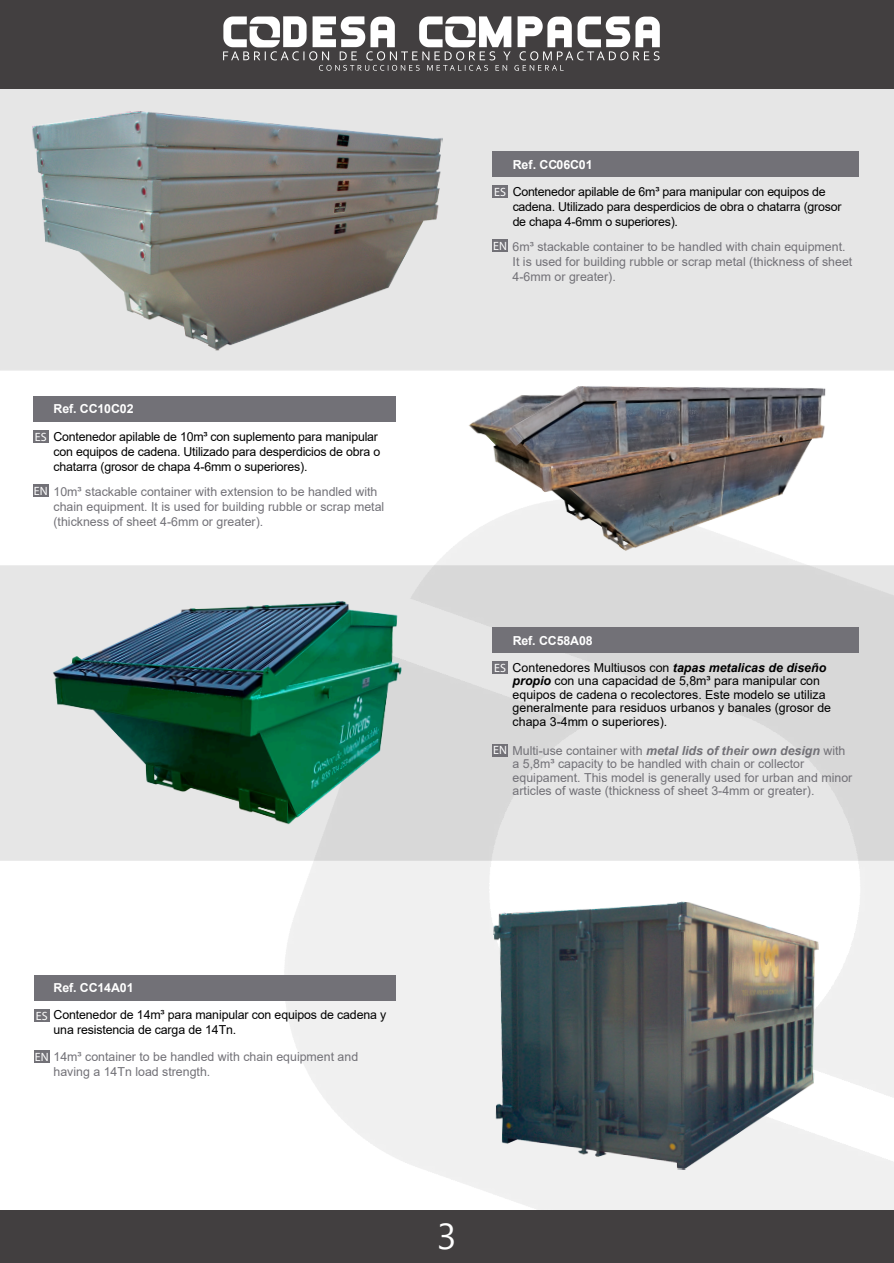
<style>
.page{position:relative;width:894px;height:1263px;background:#fff}
.page>*{position:absolute;margin:0;border:0;box-sizing:border-box;transform-origin:0 0}
.t1{font:36px "Nirmala UI";color:#fff}
.t2{font:12.3px/14.9px "Arial";letter-spacing:-.015em;color:#000}
.t3{font:12.3px/14.9px "Arial";color:#727177}
.t4{font:700 12.3px "Arial";letter-spacing:-.01em;color:#fff}
.t5{font:12px "Myriad Pro";color:#fff}
.s1{font-weight:700;font-style:italic}
.s2{font-family:"Myriad Pro";font-size:12px;color:#fff}
</style>
<div class="page">
<div style="left:0;top:565px;width:894px;height:296px;background:linear-gradient(to right,#e7e7e7,#dcdcdc)"></div>
<div style="left:0;top:81px;width:894px;height:290px;background:#e6e6e6"></div>
<div style="left:492px;top:151px;width:367px;height:25px;background:#727177"></div>
<div style="left:33px;top:396px;width:362px;height:25px;background:#727177"></div>
<div style="left:492px;top:627px;width:367px;height:25px;background:#727177"></div>
<div style="left:34px;top:975px;width:361px;height:25px;background:#727177"></div>
<img style="left:32px;top:111px;width:411px;height:240px">
<div style="left:492px;top:240px;width:16px;height:12px;background:#727177"></div>
<div style="left:492px;top:186px;width:16px;height:12px;background:#727177"></div>
<div style="left:33px;top:485px;width:16px;height:12px;background:#727177"></div>
<div style="left:33px;top:431px;width:16px;height:12px;background:#727177"></div>
<div style="left:492px;top:744px;width:16px;height:12px;background:#727177"></div>
<div style="left:492px;top:662px;width:16px;height:12px;background:#727177"></div>
<div style="left:34px;top:1051px;width:16px;height:12px;background:#727177"></div>
<div style="left:34px;top:1010px;width:16px;height:12px;background:#727177"></div>
<img style="left:485px;top:895px;width:335px;height:280px">
<div style="left:0;top:1210px;width:894px;height:53px;background:#423f40"></div>
<div style="left:0;top:0;width:894px;height:89px;background:#423f40"></div>
<img style="left:223px;top:16px;width:437px;height:55px">
<img style="left:48px;top:596px;width:362px;height:239px">
<img style="left:465px;top:386px;width:361px;height:174px">
<p class="t4" style="left:54px;top:400px;width:82px">Ref. CC10C02</p>
<p class="t2" style="left:54px;top:429px;width:328px">Contenedor apilable de 10m³ con suplemento para manipular con equipos de cadena. Utilizado para desperdicios de obra o chatarra (grosor de chapa 4-6mm o superiores).</p>
<p class="t3" style="left:54px;top:484px;width:332px">10m³ stackable container with extension to be handled with chain equipment. It is used for building rubble or scrap metal (thickness of sheet 4-6mm or greater).</p>
<p class="t5" style="left:35px;top:429px;width:13px">ES</p>
<p class="t5" style="left:34px;top:483px;width:15px">EN</p>
<p class="t4" style="left:513px;top:156px;width:81px">Ref. CC06C01</p>
<p class="t2" style="left:513px;top:184px;width:330px">Contenedor apilable de 6m³ para manipular con equipos de cadena. Utilizado para desperdicios de obra o chatarra (grosor de chapa 4-6mm o superiores).</p>
<p class="t3" style="left:513px;top:239px;width:341px">6m³ stackable container to be handled with chain equipment.<br>It is used for building rubble or scrap metal (thickness of sheet<br>4-6mm or greater).</p>
<p class="t5" style="left:494px;top:184px;width:13px">ES</p>
<p class="t5" style="left:493px;top:238px;width:15px">EN</p>
<p class="t4" style="left:513px;top:632px;width:82px">Ref. CC58A08</p>
<p class="t2" style="left:513px;top:661px;width:320px;line-height:13.5px">Contenedores Multiusos con <span class="s1">tapas metalicas de diseño propio</span> con una capacidad de 5,8m³ para manipular con equipos de cadena o recolectores. Este modelo se utiliza generalmente para residuos urbanos y banales (grosor de chapa 3-4mm o superiores).</p>
<p class="t3" style="left:513px;top:743px;width:341px;line-height:13.5px">Multi-use container with <span class="s1">metal lids of their own design</span> with a 5,8m³ capacity to be handled with chain or collector equipament. This model is generally used for urban and minor articles of waste (thickness of sheet 3-4mm or greater).</p>
<p class="t5" style="left:494px;top:660px;width:13px">ES</p>
<p class="t5" style="left:493px;top:743px;width:15px">EN</p>
<p class="t4" style="left:54px;top:979px;width:82px">Ref. CC14A01</p>
<p class="t2" style="left:54px;top:1007px;width:334px">Contenedor de 14m³ para manipular con equipos de cadena y una resistencia de carga de 14Tn.</p>
<p class="t3" style="left:54px;top:1049px;width:306px;text-indent:-19px"><span class="s2">EN</span> 14m³ container to be handled with chain equipment and having a 14Tn load strength.</p>
<p class="t5" style="left:36px;top:1008px;width:13px">ES</p>
<h1 class="t1" style="left:437px;top:1207px;width:21px">3</h1>
</div>
